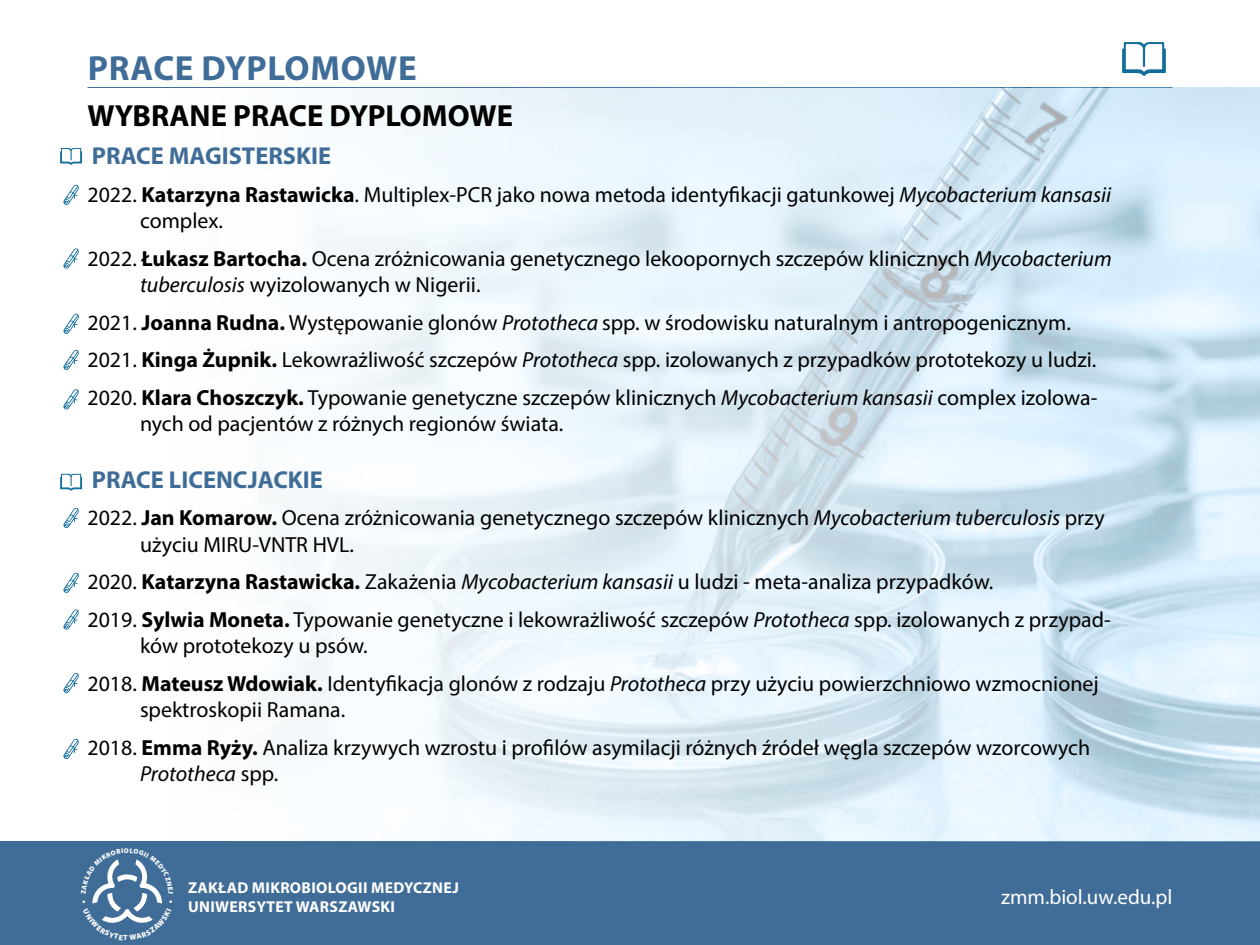
<style>
.page{position:relative;width:1260px;height:945px;background:#fff}
.page>*{position:absolute;margin:0;border:0;box-sizing:border-box;transform-origin:0 0}
.t1{font:700 35px "Myriad Pro";letter-spacing:.02em;color:#406d97}
.t2{font:700 30.62px "Myriad Pro";color:#000}
.t3{font:700 24.5px "Myriad Pro";color:#406d97}
.t4{font:21.88px/37.6px "Myriad Pro";color:#000}
.t5{font:italic 21.88px "Myriad Pro";color:#000}
.t6{font:21px "Myriad Pro";color:#fff}
.t7{font:700 15.75px/18.9px "Myriad Pro";letter-spacing:.02em;color:#fff}
.s1{font-weight:700}
.s2{font-style:italic}
.s3{font-style:normal}
</style>
<div class="page">
<div style="left:0;top:842px;width:1260px;height:103px;background:#406d97"></div>
<hr style="left:88px;top:87px;width:1084px;height:1px;background:#406d97">
<img style="left:112px;top:87px;width:1148px;height:755px">
<svg style="left:1122px;top:42px;width:44px;height:34px"></svg>
<svg style="left:60px;top:148px;width:22px;height:17px"></svg>
<svg style="left:63px;top:185px;width:16px;height:20px"></svg>
<svg style="left:63px;top:248px;width:16px;height:21px"></svg>
<svg style="left:63px;top:314px;width:16px;height:20px"></svg>
<svg style="left:63px;top:350px;width:16px;height:20px"></svg>
<svg style="left:63px;top:389px;width:16px;height:21px"></svg>
<svg style="left:63px;top:508px;width:16px;height:20px"></svg>
<svg style="left:63px;top:573px;width:16px;height:20px"></svg>
<svg style="left:63px;top:609px;width:16px;height:21px"></svg>
<svg style="left:63px;top:673px;width:16px;height:20px"></svg>
<svg style="left:63px;top:739px;width:16px;height:20px"></svg>
<svg style="left:60px;top:474px;width:22px;height:17px"></svg>
<svg style="left:82px;top:859px;width:90px;height:64px"></svg>
<h1 class="t1" style="left:88px;top:45px;width:330px">PRACE DYPLOMOWE</h1>
<h2 class="t2" style="left:88px;top:96px;width:427px">WYBRANE PRACE DYPLOMOWE</h2>
<p class="t3" style="left:92px;top:140px;width:241px">PRACE MAGISTERSKIE</p>
<p class="t4" style="left:140px;top:181px;width:973px;line-height:26.2px;text-indent:-52px">2022. <span class="s1">Katarzyna Rastawicka</span>. Multiplex-PCR jako nowa metoda identyfikacji gatunkowej <span class="s2">Mycobacterium kansasii </span>complex.</p>
<p class="t4" style="left:140px;top:245px;width:973px;line-height:26.2px;text-indent:-52px">2022. <span class="s1">Łukasz Bartocha.</span> Ocena zróżnicowania genetycznego lekoopornych szczepów klinicznych <span class="s2">Mycobacterium tuberculosis</span> wyizolowanych w Nigerii.</p>
<p class="t4" style="left:88px;top:303px;width:1011px">2021. <span class="s1">Joanna Rudna.</span> Występowanie glonów <span class="s2">Prototheca</span> spp. w środowisku naturalnym i antropogenicznym.<br>2021. <span class="s1">Kinga Żupnik.</span> Lekowrażliwość szczepów <span class="s2">Prototheca</span> spp. izolowanych z przypadków prototekozy u ludzi.<br>2020. <span class="s1">Klara Choszczyk.</span> Typowanie genetyczne szczepów klinicznych <span class="s2">Mycobacterium kansasii</span> complex izolowa-</p>
<p class="t4" style="left:140px;top:405px;width:425px">nych od pacjentów z różnych regionów świata.</p>
<p class="t3" style="left:92px;top:464px;width:233px">PRACE LICENCJACKIE</p>
<p class="t4" style="left:140px;top:505px;width:966px;line-height:26.2px;text-indent:-52px">2022. <span class="s1">Jan Komarow.</span> Ocena zróżnicowania genetycznego szczepów klinicznych <span class="s2">Mycobacterium tuberculosis</span> przy użyciu MIRU-VNTR HVL.</p>
<p class="t4" style="left:88px;top:563px;width:1025px">2020. <span class="s1">Katarzyna Rastawicka.</span> Zakażenia <span class="s2">Mycobacterium kansasii</span> u ludzi - meta-analiza przypadków.<br>2019. <span class="s1">Sylwia Moneta.</span> Typowanie genetyczne i lekowrażliwość szczepów <span class="s2">Prototheca</span> spp. izolowanych z przypad-</p>
<p class="t4" style="left:88px;top:627px;width:1013px;text-indent:52px">ków prototekozy u psów.<br>2018. <span class="s1">Mateusz Wdowiak.</span> Identyfikacja glonów z rodzaju <span class="s2">Prototheca</span> przy użyciu powierzchniowo wzmocnionej</p>
<p class="t4" style="left:88px;top:691px;width:1004px;text-indent:52px">spektroskopii Ramana.<br>2018. <span class="s1">Emma Ryży.</span> Analiza krzywych wzrostu i profilów asymilacji różnych źródeł węgla szczepów wzorcowych</p>
<p class="t5" style="left:140px;top:760px;width:140px">Prototheca <span class="s3">spp.</span></p>
<p class="t7" style="left:188px;top:878px;width:272px">ZAKŁAD MIKROBIOLOGII MEDYCZNEJ<br>UNIWERSYTET WARSZAWSKI</p>
<p class="t6" style="left:1001px;top:884px;width:173px">zmm.biol.uw.edu.pl</p>
</div>
